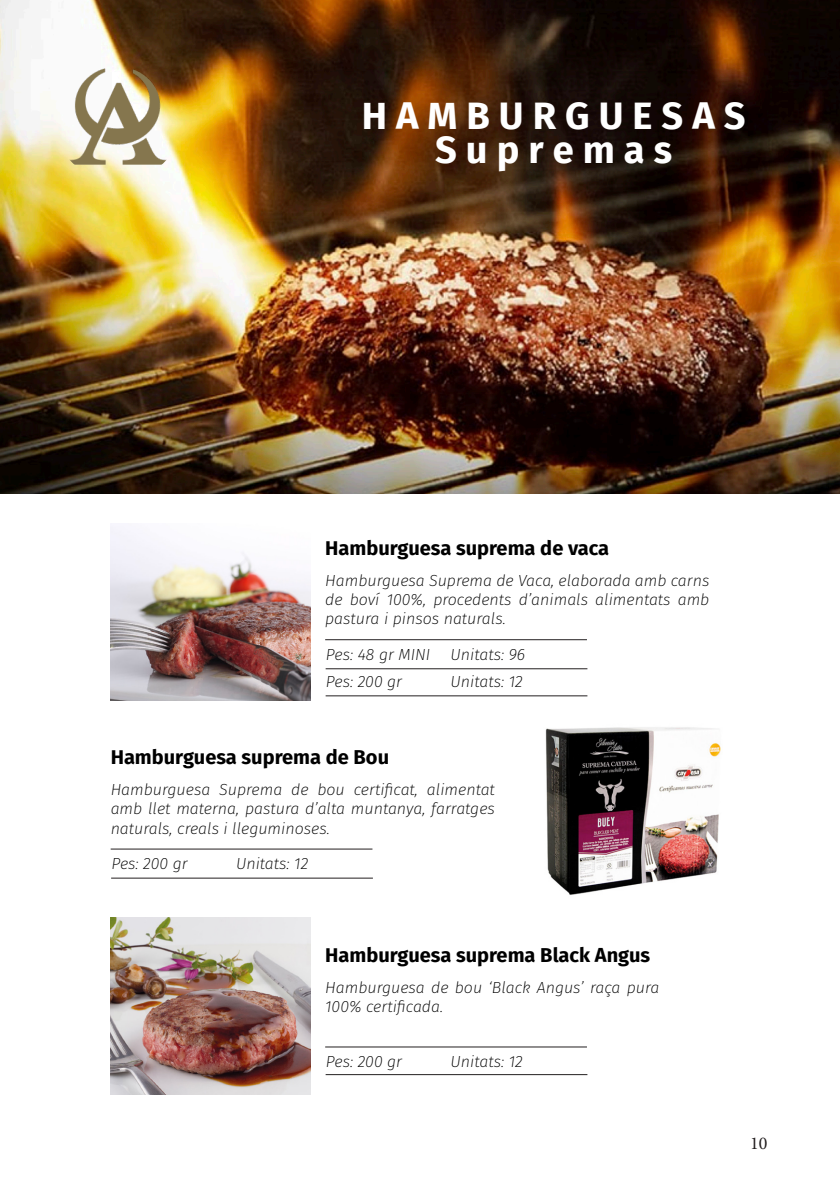
<style>
.page{position:relative;width:840px;height:1191px;background:#fff}
.page>*{position:absolute;margin:0;border:0;box-sizing:border-box;transform-origin:0 0}
.t1{font:700 38px "Fira Sans";color:#fff}
.t2{font:700 20px "Fira Sans";color:#000}
.t3{font:18px "Minion Pro";color:#231f20}
.t4{font:italic 200 16px/19.2px "Fira Sans";color:#000;text-align:justify}
</style>
<div class="page">
<img style="left:0;top:0;width:839px;height:494px">
<img style="left:111px;top:917px;width:199px;height:177px">
<hr style="left:325px;top:639px;width:261px;height:1px;background:#231f20">
<hr style="left:325px;top:668px;width:262px;height:1px;background:#231f20">
<img style="left:111px;top:526px;width:199px;height:174px">
<hr style="left:325px;top:695px;width:262px;height:1px;background:#231f20">
<hr style="left:111px;top:848px;width:261px;height:1px;background:#231f20">
<hr style="left:111px;top:877px;width:262px;height:1px;background:#231f20">
<img style="left:545px;top:727px;width:176px;height:168px">
<hr style="left:325px;top:1046px;width:261px;height:1px;background:#231f20">
<hr style="left:325px;top:1074px;width:262px;height:1px;background:#231f20">
<img style="left:67px;top:68px;width:102px;height:97px">
<p class="t1" style="left:361px;top:84px;width:385px">H A M B U R G U E S A S</p>
<p class="t1" style="left:435px;top:118px;width:238px">S u p r e m a s</p>
<p class="t2" style="left:325px;top:531px;width:285px">Hamburguesa suprema de vaca</p>
<p class="t4" style="left:325px;top:570px;width:385px">Hamburguesa Suprema de Vaca, elaborada amb carns de boví 100%, procedents d’animals alimentats amb pastura i pinsos naturals.</p>
<p class="t4" style="left:326px;top:645px;width:106px">Pes: 48 gr MINI</p>
<p class="t4" style="left:450px;top:645px;width:76px">Unitats: 96</p>
<p class="t4" style="left:326px;top:672px;width:78px">Pes: 200 gr</p>
<p class="t4" style="left:450px;top:672px;width:74px">Unitats: 12</p>
<p class="t2" style="left:111px;top:740px;width:280px">Hamburguesa suprema de Bou</p>
<p class="t4" style="left:111px;top:780px;width:385px">Hamburguesa Suprema de bou certificat, alimentat amb llet materna, pastura d’alta muntanya, farratges naturals, creals i lleguminoses.</p>
<p class="t4" style="left:111px;top:854px;width:78px">Pes: 200 gr</p>
<p class="t4" style="left:236px;top:854px;width:74px">Unitats: 12</p>
<p class="t2" style="left:325px;top:938px;width:326px">Hamburguesa suprema Black Angus</p>
<p class="t4" style="left:325px;top:978px;width:335px">Hamburguesa de bou ‘Black Angus’ raça pura<br>100% certificada.</p>
<p class="t4" style="left:326px;top:1052px;width:78px">Pes: 200 gr</p>
<p class="t4" style="left:450px;top:1052px;width:74px">Unitats: 12</p>
<p class="t3" style="left:749px;top:1131px;width:19px">10</p>
</div>
